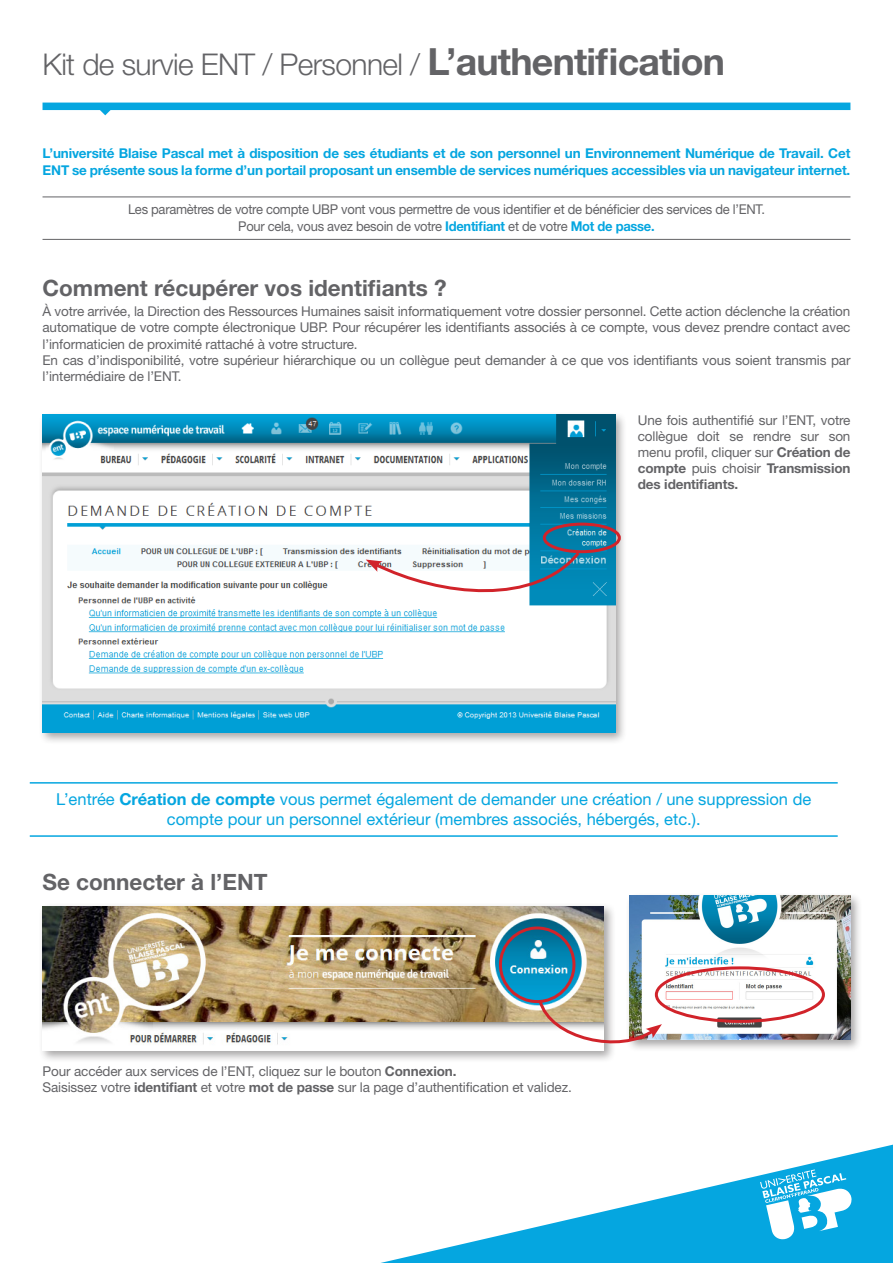
<style>
.page{position:relative;width:893px;height:1263px;background:#fff}
.page>*{position:absolute;margin:0;border:0;box-sizing:border-box;transform-origin:0 0}
.t1{font:300 30px "Helvetica Neue LT Std";letter-spacing:-.02em;color:#636366}
.t2{font:700 22.5px "Helvetica Neue LT Std";color:#636366}
.t3{font:16.5px/19.8px "Helvetica Neue LT Std";color:#05a6e0;text-align:center}
.t4{font:13.5px/16.2px "Helvetica Neue LT Std";letter-spacing:-.01em;color:#636366;text-align:justify}
.t5{font:700 13.5px/16.2px "Helvetica Neue LT Std";letter-spacing:-.01em;color:#05a6e0}
.t6{font:13.5px/16.2px "Helvetica Neue LT Std";letter-spacing:-.01em;color:#636366;text-align:center;scale:.96 1}
.s1{font-weight:700;font-size:37.5px}
.s2{font-weight:700;color:#05a6e0}
.s3{font-weight:700}
</style>
<div class="page">
<div style="left:43px;top:103px;width:807px;height:7px;background:#05a6e0"></div>
<svg style="left:97px;top:110px;width:16px;height:5px"></svg>
<svg style="left:380px;top:1145px;width:513px;height:118px"></svg>
<svg style="left:760px;top:1169px;width:91px;height:70px"></svg>
<div style="left:39px;top:902px;width:577px;height:161px;background:#231f20;opacity:.4"></div>
<img style="left:43px;top:906px;width:560px;height:144px">
<hr style="left:43px;top:197px;width:807px;height:1px;background:#636366">
<hr style="left:43px;top:239px;width:807px;height:1px;background:#636366">
<hr style="left:30px;top:782px;width:808px;height:2px;background:#05a6e0">
<hr style="left:30px;top:835px;width:808px;height:2px;background:#05a6e0">
<div style="left:499px;top:926px;width:76px;height:77px;border:3px solid #d1232a;border-radius:50%"></div>
<div style="left:39px;top:411px;width:589px;height:334px;background:#231f20;opacity:.4"></div>
<img style="left:43px;top:415px;width:572px;height:317px">
<div style="left:543px;top:523px;width:78px;height:30px;border:3px solid #d1232a;border-radius:50%"></div>
<svg style="left:366px;top:549px;width:216px;height:57px"></svg>
<div style="left:625px;top:892px;width:238px;height:160px;background:#231f20;opacity:.4"></div>
<img style="left:629px;top:896px;width:221px;height:144px">
<div style="left:655px;top:966px;width:170px;height:57px;border:3px solid #d1232a;border-radius:50%"></div>
<img style="left:536px;top:997px;width:126px;height:57px">
<p class="t1" style="left:43px;top:46px;width:684px">Kit de survie ENT / Personnel / <span class="s1">L’authentification</span></p>
<p class="t5" style="left:43px;top:145px;width:809px">L’université Blaise Pascal met à disposition de ses étudiants et de son personnel un Environnement Numérique de Travail. Cet<br>ENT se présente sous la forme d’un portail proposant un ensemble de services numériques accessibles via un navigateur internet.</p>
<p class="t6" style="left:128px;top:201px;width:665px">Les paramètres de votre compte UBP vont vous permettre de vous identifier et de bénéficier des services de l’ENT.<br>Pour cela, vous avez besoin de votre <span class="s2">Identifiant</span> et de votre <span class="s2">Mot de passe.</span></p>
<p class="t2" style="left:43px;top:274px;width:406px">Comment récupérer vos identifiants ?</p>
<p class="t4" style="left:43px;top:303px;width:809px">À votre arrivée, la Direction des Ressources Humaines saisit informatiquement votre dossier personnel. Cette action déclenche la création automatique de votre compte électronique UBP. Pour récupérer les identifiants associés à ce compte, vous devez prendre contact avec l’informaticien de proximité rattaché à votre structure.</p>
<p class="t4" style="left:43px;top:352px;width:809px">En cas d’indisponibilité, votre supérieur hiérarchique ou un collègue peut demander à ce que vos identifiants vous soient transmis par l’intermédiaire de l’ENT.</p>
<p class="t4" style="left:638px;top:411px;width:214px">Une fois authentifié sur l’ENT, votre collègue doit se rendre sur son menu profil, cliquer sur <span class="s3">Création de compte</span> puis choisir <span class="s3">Transmission des identifiants.</span></p>
<p class="t3" style="left:56px;top:789px;width:757px">L’entrée <span class="s3">Création de compte</span> vous permet également de demander une création / une suppression de compte pour un personnel extérieur (membres associés, hébergés, etc.).</p>
<p class="t2" style="left:43px;top:868px;width:227px">Se connecter à l’ENT</p>
<p class="t4" style="left:43px;top:1062px;width:415px">Pour accéder aux services de l’ENT, cliquez sur le bouton <span class="s3">Connexion.</span></p>
<p class="t4" style="left:43px;top:1079px;width:531px">Saisissez votre <span class="s3">identifiant</span> et votre <span class="s3">mot de passe</span> sur la page d’authentification et validez.</p>
</div>
